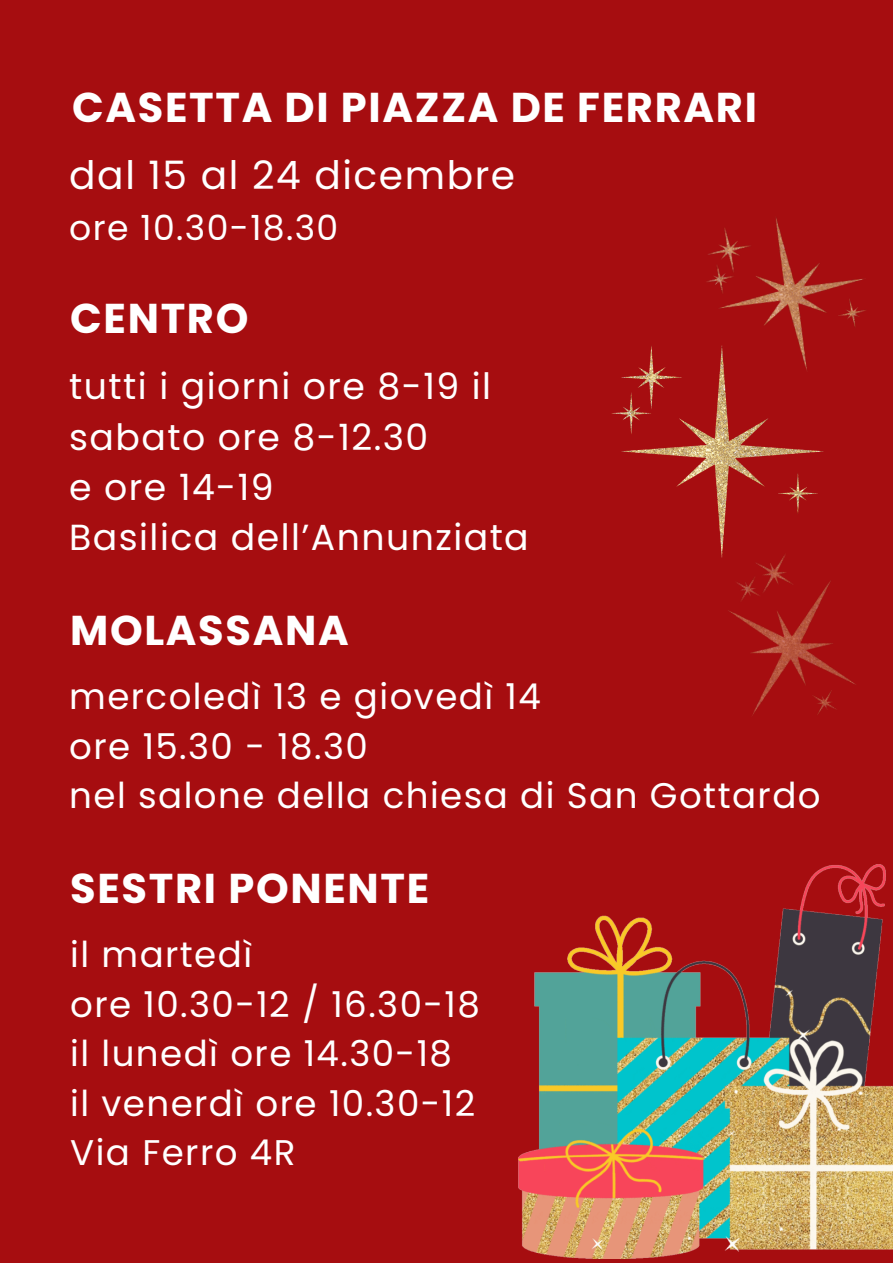
<style>
.page{position:relative;width:893px;height:1264px;background:#fff}
.page>*{position:absolute;margin:0;border:0;box-sizing:border-box;transform-origin:0 0}
.t1{font:700 41.55px "Poppins";letter-spacing:.04em;color:#fff}
.t2{font:39.15px "Poppins";letter-spacing:.04em;color:#fff}
.t3{font:36.3px/50.2px "Poppins";letter-spacing:.04em;color:#fff}
.t4{font:35.55px "Poppins";letter-spacing:.04em;color:#fff}
.t5{font:34.65px "Poppins";letter-spacing:.04em;color:#fff}
</style>
<div class="page">
<div style="left:0;top:0;width:892px;height:1262px;background:#a60d10"></div>
<img style="left:518px;top:864px;width:374px;height:394px">
<img style="left:706px;top:218px;width:160px;height:127px">
<img style="left:611px;top:345px;width:212px;height:193px">
<img style="left:720px;top:538px;width:136px;height:178px">
<p class="t1" style="left:72px;top:78px;width:686px">CASETTA DI PIAZZA DE FERRARI</p>
<p class="t2" style="left:69px;top:148px;width:447px">dal 15 al 24 dicembre</p>
<p class="t5" style="left:69px;top:203px;width:270px">ore 10.30-18.30</p>
<p class="t1" style="left:70px;top:289px;width:180px">CENTRO</p>
<p class="t3" style="left:69px;top:361px;width:423px">tutti i giorni ore 8-19 il sabato ore 8-12.30</p>
<p class="t3" style="left:69px;top:462px;width:206px">e ore 14-19</p>
<p class="t3" style="left:69px;top:512px;width:461px">Basilica dell’Annunziata</p>
<p class="t1" style="left:70px;top:601px;width:280px">MOLASSANA</p>
<p class="t4" style="left:69px;top:672px;width:473px">mercoledì 13 e giovedì 14</p>
<p class="t4" style="left:69px;top:721px;width:300px">ore 15.30 - 18.30</p>
<p class="t4" style="left:69px;top:771px;width:752px">nel salone della chiesa di San Gottardo</p>
<p class="t1" style="left:70px;top:859px;width:360px">SESTRI PONENTE</p>
<p class="t4" style="left:70px;top:929px;width:183px">il martedì</p>
<p class="t4" style="left:70px;top:979px;width:411px">ore 10.30-12 / 16.30-18</p>
<p class="t4" style="left:70px;top:1028px;width:383px">il lunedì ore 14.30-18</p>
<p class="t4" style="left:70px;top:1078px;width:406px">il venerdì ore 10.30-12</p>
<p class="t4" style="left:70px;top:1127px;width:227px">Via Ferro 4R</p>
</div>
